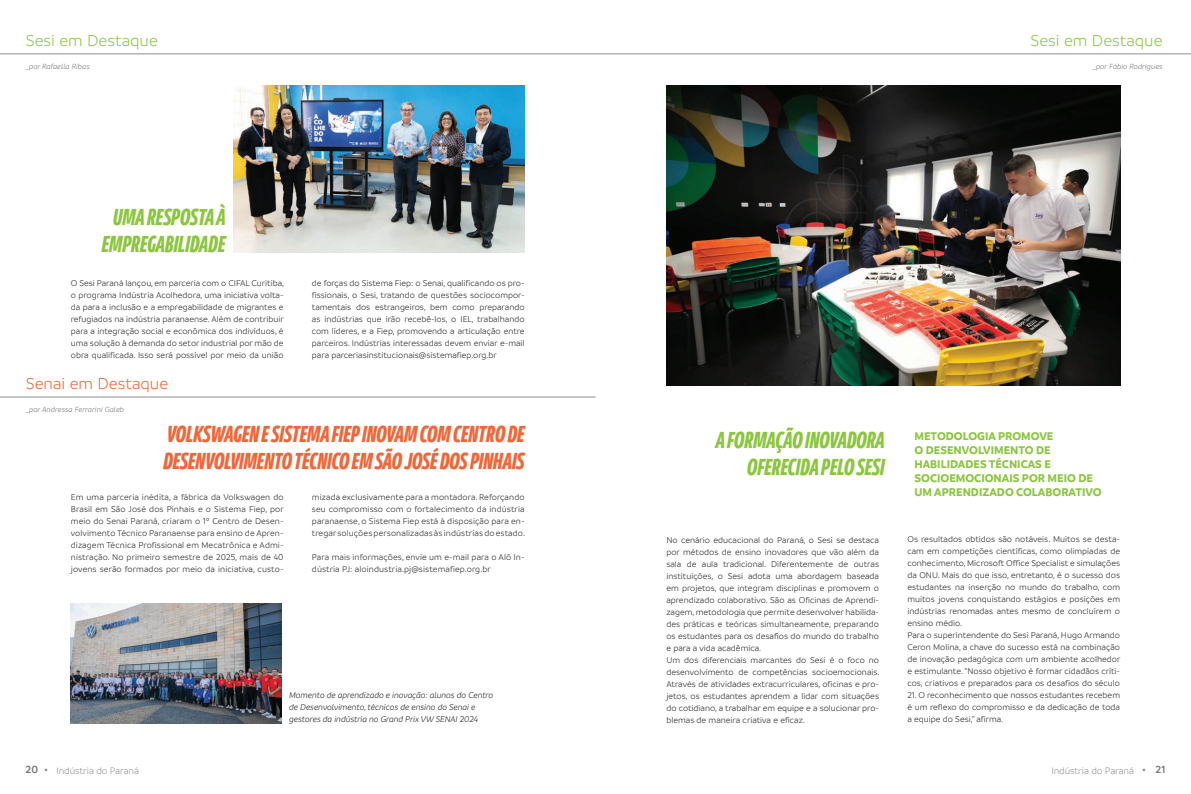
<style>
.page{position:relative;width:1191px;height:794px;background:#fff}
.page>*{position:absolute;margin:0;border:0;box-sizing:border-box;transform-origin:0 0}
.t1{font:25px/27px "Branding SF Cmp Black It";color:#f26537}
.t2{font:25px/27px "Branding SF Cmp Black It";color:#8bc63e;text-align:center}
.t3{font:300 17px "Branding SF";color:#8bc63e}
.t4{font:300 17px "Branding SF";color:#f26537}
.t5{font:700 12px/14px "Branding SF";color:#8bc63e}
.t6{font:900 12px "Branding SF";color:#918e8e}
.t7{font:600 11px "Branding SF";color:#777}
.t8{font:300 10px "Branding SF";letter-spacing:-.01em;color:#918e8e}
.t9{font:300 9px/12px "Branding SF";color:#231f20;text-align:justify}
.t10{font:italic 300 9px/12px "Branding SF";letter-spacing:-.01em;color:#231f20}
.t11{font:italic 300 8px "Branding SF";color:#777}
</style>
<div class="page">
<hr style="left:0;top:53px;width:1191px;height:1px;background:#918e8e">
<hr style="left:0;top:396px;width:595px;height:1px;background:#918e8e">
<img style="left:233px;top:85px;width:291px;height:168px">
<img style="left:71px;top:603px;width:211px;height:120px">
<img style="left:666px;top:85px;width:454px;height:301px">
<p class="t3" style="left:26px;top:32px;width:134px">Sesi em Destaque</p>
<p class="t11" style="left:26px;top:62px;width:66px">_por Rafaella Ribas</p>
<p class="t2" style="left:102px;top:203px;width:125px">UMA RESPOSTA À<br>EMPREGABILIDADE</p>
<p class="t9" style="left:71px;top:277px;width:215px">O Sesi Paraná lançou, em parceria com o CIFAL Curitiba, o programa Indústria Acolhedora, uma iniciativa volta&shy;da para a inclusão e a empregabilidade de migrantes e refugiados na indústria paranaense. Além de contribuir para a integração social e econômica dos indivíduos, é uma solução à demanda do setor industrial por mão de obra qualificada. Isso será possível por meio da união</p>
<p class="t9" style="left:312px;top:277px;width:214px">de forças do Sistema Fiep: o Senai, qualificando os pro&shy;fissionais, o Sesi, tratando de questões sociocompor&shy;tamentais dos estrangeiros, bem como preparando as indústrias que irão recebê-los, o IEL, trabalhando com líderes, e a Fiep, promovendo a articulação entre parceiros. Indústrias interessadas devem enviar e-mail para parceriasinstitucionais@sistemafiep.org.br</p>
<p class="t4" style="left:26px;top:375px;width:144px">Senai em Destaque</p>
<p class="t1" style="left:163px;top:420px;width:363px">VOLKSWAGEN E SISTEMA FIEP INOVAM COM CENTRO DE<br>DESENVOLVIMENTO TÉCNICO EM SÃO JOSÉ DOS PINHAIS</p>
<p class="t11" style="left:26px;top:405px;width:100px">_por Andressa Ferrarini Galeb</p>
<p class="t9" style="left:71px;top:491px;width:214px">Em uma parceria inédita, a fábrica da Volkswagen do Brasil em São José dos Pinhais e o Sistema Fiep, por meio do Senai Paraná, criaram o 1º Centro de Desen&shy;volvimento Técnico Paranaense para ensino de Apren&shy;dizagem Técnica Profissional em Mecatrônica e Admi&shy;nistração. No primeiro semestre de 2025, mais de 40 jovens serão formados por meio da iniciativa, custo-</p>
<p class="t9" style="left:312px;top:491px;width:215px">mizada exclusivamente para a montadora. Reforçando seu compromisso com o fortalecimento da indústria paranaense, o Sistema Fiep está à disposição para en&shy;tregar soluções personalizadas às indústrias do estado.</p>
<p class="t9" style="left:312px;top:551px;width:214px">Para mais informações, envie um e-mail para o Alô In&shy;dústria PJ: aloindustria.pj@sistemafiep.org.br</p>
<p class="t10" style="left:289px;top:689px;width:206px">Momento de aprendizado e inovação: alunos do Centro de Desenvolvimento, técnicos de ensino do Senai e gestores da indústria no Grand Prix VW SENAI 2024</p>
<p class="t3" style="left:1030px;top:32px;width:134px">Sesi em Destaque</p>
<p class="t11" style="left:1092px;top:62px;width:71px">_por Fábio Rodrigues</p>
<p class="t2" style="left:715px;top:426px;width:171px;text-align:right">A FORMAÇÃO INOVADORA<br>OFERECIDA PELO SESI</p>
<p class="t5" style="left:914px;top:429px;width:189px">METODOLOGIA PROMOVE<br>O DESENVOLVIMENTO DE<br>HABILIDADES TÉCNICAS E<br>SOCIOEMOCIONAIS POR MEIO DE<br>UM APRENDIZADO COLABORATIVO</p>
<p class="t9" style="left:907px;top:533px;width:214px">Os resultados obtidos são notáveis. Muitos se desta&shy;cam em competições científicas, como olimpíadas de conhecimento, Microsoft Office Specialist e simulações da ONU. Mais do que isso, entretanto, é o sucesso dos estudantes na inserção no mundo do trabalho, com muitos jovens conquistando estágios e posições em indústrias renomadas antes mesmo de concluírem o ensino médio.</p>
<p class="t9" style="left:907px;top:629px;width:214px">Para o superintendente do Sesi Paraná, Hugo Armando Ceron Molina, a chave do sucesso está na combinação de inovação pedagógica com um ambiente acolhedor e estimulante. “Nosso objetivo é formar cidadãos críti&shy;cos, criativos e preparados para os desafios do século</p>
<p class="t9" style="left:907px;top:689px;width:214px">21. O reconhecimento que nossos estudantes recebem é um reflexo do compromisso e da dedicação de toda a equipe do Sesi,” afirma.</p>
<p class="t9" style="left:666px;top:533px;width:214px">No cenário educacional do Paraná, o Sesi se destaca por métodos de ensino inovadores que vão além da sala de aula tradicional. Diferentemente de outras instituições, o Sesi adota uma abordagem baseada em projetos, que integram disciplinas e promovem o aprendizado colaborativo. São as Oficinas de Aprendi&shy;zagem, metodologia que permite desenvolver habilida&shy;des práticas e teóricas simultaneamente, preparando os estudantes para os desafios do mundo do trabalho e para a vida acadêmica.</p>
<p class="t9" style="left:666px;top:653px;width:215px">Um dos diferenciais marcantes do Sesi é o foco no desenvolvimento de competências socioemocionais.<br>Através de atividades extracurriculares, oficinas e pro&shy;jetos, os estudantes aprendem a lidar com situações do cotidiano, a trabalhar em equipe e a solucionar pro&shy;blemas de maneira criativa e eficaz.</p>
<p class="t7" style="left:26px;top:763px;width:14px">20</p>
<p class="t8" style="left:45px;top:766px;width:96px"><sup>.</sup> Indústria do Paraná</p>
<p class="t8" style="left:1051px;top:766px;width:84px">Indústria do Paraná</p>
<p class="t7" style="left:1155px;top:763px;width:11px">21</p>
<p class="t6" style="left:1142px;top:760px;width:5px">.</p>
</div>
